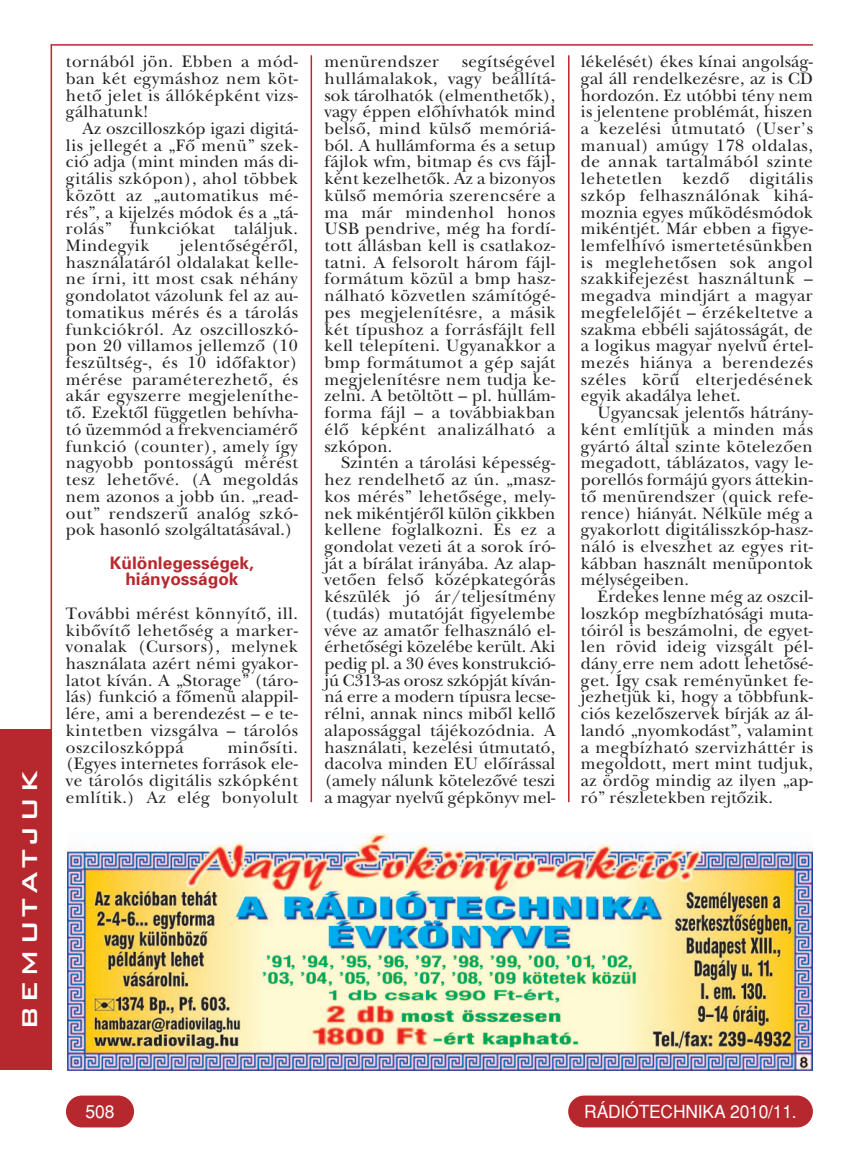
<style>
.page{position:relative;width:864px;height:1153px;background:#fff}
.page>*{position:absolute;margin:0;border:0;box-sizing:border-box;transform-origin:0 0}
.t1{font:28.5px "Bank Gothic Md PFL";letter-spacing:.115em;color:#fff;scale:1.05 1}
.t2{font:18px "Helvetica H Regular";letter-spacing:-.01em;color:#fff}
.t3{font:17.25px/16.6px "New Baskerville H Roman";letter-spacing:.03em;color:#231f20;text-align:justify}
.t4{font:17.25px/16.6px "Univers H Bold";color:#b7282e;text-align:center}
</style>
<div class="page">
<div style="left:66px;top:1095px;width:68px;height:32px;background:#b7282e;border-radius:16px"></div>
<hr style="left:310px;top:55px;width:2px;height:747px;background:#b7282e">
<hr style="left:567px;top:55px;width:2px;height:747px;background:#b7282e">
<hr style="left:51px;top:44px;width:761px;height:2px;background:#b7282e">
<hr style="left:51px;top:45px;width:1px;height:1024px;background:#b7282e">
<div style="left:568px;top:1095px;width:244px;height:32px;background:#b7282e;border-radius:16px"></div>
<div style="left:0;top:729px;width:52px;height:340px;background:#b7282e"></div>
<img style="left:67px;top:833px;width:745px;height:236px">
<h1 class="t1" style="left:11px;top:1029px;width:249px;rotate:-90deg">BEMUTATJUK</h1>
<p class="t3" style="left:66px;top:55px;width:233px">tornából jön. Ebben a mód&shy;ban két egymáshoz nem köt&shy;hető jelet is állóképként vizs&shy;gálhatunk!</p>
<p class="t3" style="left:66px;top:122px;width:233px;text-indent:16px">Az oszcilloszkóp igazi digitá&shy;lis jellegét a „Fő menü” szek&shy;ció adja (mint minden más di&shy;gitális szkópon), ahol többek között az „automatikus mé&shy;rés”, a kijelzés módok és a „tá&shy;rolás” funkciókat találjuk.<br>Mindegyik</p>
<p class="t3" style="left:66px;top:239px;width:233px;text-indent:114px">jelentőségéről, használatáról oldalakat kelle&shy;ne írni, itt most csak néhány gondolatot vázolunk fel az au&shy;tomatikus mérés és a tárolás funkciókról. Az oszcilloszkó&shy;pon 20 villamos jellemző (10 feszültség-, és 10 időfaktor) mérése paraméterezhető, és akár egyszerre megjeleníthe&shy;tő. Ezektől független behívha&shy;tó üzemmód a frekvenciamérő funkció (counter), amely így nagyobb pontosságú mérést tesz lehetővé. (A megoldás nem azonos a jobb ún. „read&shy;out” rendszerű analóg szkó&shy;pok hasonló szolgáltatásával.)</p>
<p class="t4" style="left:110px;top:556px;width:145px">Különlegességek, hiányosságok</p>
<p class="t3" style="left:66px;top:607px;width:233px">További mérést könnyítő, ill. kibővítő lehetőség a marker&shy;vonalak (Cursors), melynek használata azért némi gyakor&shy;latot kíván. A „Storage” (táro&shy;lás) funkció a főmenü alappil&shy;lére, ami a berendezést – e te&shy;kintetben vizsgálva – tárolós oszciloszkóppá</p>
<p class="t3" style="left:66px;top:740px;width:233px;text-indent:162px">minősíti. (Egyes internetes források ele&shy;ve tárolós digitális szkópként említik.) Az elég bonyolult</p>
<p class="t3" style="left:324px;top:55px;width:232px;text-indent:137px">segítségével hullámalakok, vagy beállítá&shy;sok tárolhatók (elmenthetők), vagy éppen előhívhatók mind belső, mind külső memóriá&shy;ból. A hullámforma és a setup fájlok wfm, bitmap és cvs fájl&shy;ként kezelhetők. Az a bizonyos külső memória szerencsére a ma már mindenhol honos USB pendrive, még ha fordí&shy;tott állásban kell is csatlakoz&shy;tatni. A felsorolt három fájl&shy;formátum közül a bmp hasz&shy;nálható közvetlen számítógé&shy;pes megjelenítésre, a másik két típushoz a forrásfájlt fell kell telepíteni. Ugyanakkor a bmp formátumot a gép saját megjelenítésre nem tudja ke&shy;zelni. A betöltött – pl. hullám&shy;forma fájl – a továbbiakban élő képként analizálható a szkópon.</p>
<p class="t3" style="left:324px;top:456px;width:232px;text-indent:16px">Szintén a tárolási képesség&shy;hez rendelhető az ún. „masz&shy;kos mérés” lehetősége, mely&shy;nek mikéntjéről külön cikkben kellene foglalkozni. És ez a gondolat vezeti át a sorok író&shy;ját a bírálat irányába. Az alap&shy;vetően felső középkategórás készülék jó ár/teljesítmény (tudás) mutatóját figyelembe véve az amatőr felhasználó el&shy;érhetőségi közelébe került. Aki pedig pl. a 30 éves konstrukció&shy;jú C313-as orosz szkópját kíván&shy;ná erre a modern típusra lecse&shy;rélni, annak nincs miből kellő alapossággal tájékozódnia. A használati, kezelési útmutató, dacolva minden EU előírással (amely nálunk kötelezővé teszi a magyar nyelvű gépkönyv mel-</p>
<p class="t3" style="left:324px;top:55px;width:116px">menürendszer</p>
<p class="t3" style="left:580px;top:55px;width:233px">lékelését) ékes kínai angolság&shy;gal áll rendelkezésre, az is CD hordozón. Ez utóbbi tény nem is jelentene problémát, hiszen a kezelési útmutató (User’s manual) amúgy 178 oldalas, de annak tartalmából szinte lehetetlen kezdő digitális szkóp felhasználónak kihá&shy;moznia egyes működésmódok mikéntjét. Már ebben a figye&shy;lemfelhívó ismertetésünkben is meglehetősen sok angol szakkifejezést használtunk – megadva mindjárt a magyar megfelelőjét – érzékeltetve a szakma ebbéli sajátosságát, de a logikus magyar nyelvű értel&shy;mezés hiánya a berendezés széles körű elterjedésének egyik akadálya lehet.</p>
<p class="t3" style="left:580px;top:406px;width:233px;text-indent:16px">Ugyancsak jelentős hátrány&shy;ként említjük a minden más gyártó által szinte kötelezően megadott, táblázatos, vagy le&shy;porellós formájú gyors áttekin&shy;tő menürendszer (quick refe&shy;rence) hiányát. Nélküle még a gyakorlott digitálisszkóp-hasz&shy;náló is elveszhet az egyes rit&shy;kábban használt menüpontok mélységeiben.</p>
<p class="t3" style="left:580px;top:590px;width:233px;text-indent:16px">Érdekes lenne még az oszcil&shy;loszkóp megbízhatósági muta&shy;tóiról is beszámolni, de egyet&shy;len rövid ideig vizsgált pél&shy;dány erre nem adott lehetősé&shy;get. Így csak reményünket fe&shy;jezhetjük ki, hogy a többfunk&shy;ciós kezelőszervek bírják az ál&shy;landó „nyomkodást”, valamint a megbízható szervizháttér is megoldott, mert mint tudjuk, az ördög mindig az ilyen „ap&shy;ró” részletekben rejtőzik.</p>
<p class="t2" style="left:86px;top:1105px;width:30px">508</p>
<p class="t2" style="left:584px;top:1105px;width:214px">RÁDIÓTECHNIKA 2010/11.</p>
</div>
